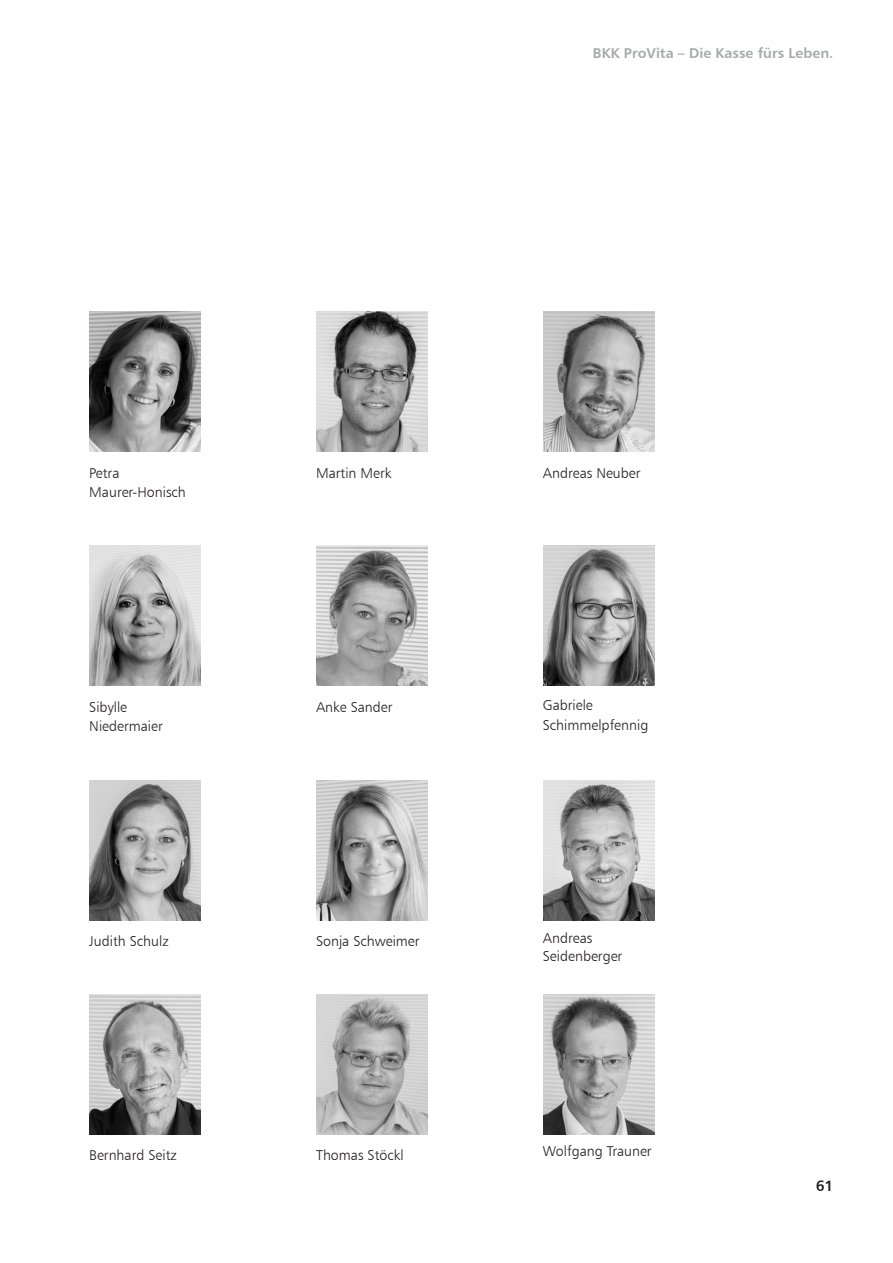
<style>
.page{position:relative;width:893px;height:1263px;background:#fff}
.page>*{position:absolute;margin:0;border:0;box-sizing:border-box;transform-origin:0 0}
.t1{font:15px "Humanist 777 BT Bold B";color:#231f20}
.t2{font:14.25px/19.5px "Humanist 777 BT Light B";color:#231f20}
.t3{font:14.25px "Humanist 777 BT Bold B";color:#a8a9ad}
</style>
<div class="page">
<img style="left:543px;top:780px;width:112px;height:140px">
<img style="left:89px;top:780px;width:112px;height:140px">
<img style="left:316px;top:780px;width:112px;height:140px">
<img style="left:89px;top:311px;width:112px;height:141px">
<img style="left:316px;top:311px;width:112px;height:141px">
<img style="left:543px;top:311px;width:112px;height:141px">
<img style="left:89px;top:545px;width:112px;height:141px">
<img style="left:543px;top:545px;width:112px;height:141px">
<img style="left:316px;top:545px;width:112px;height:141px">
<img style="left:89px;top:994px;width:112px;height:141px">
<img style="left:316px;top:994px;width:112px;height:141px">
<img style="left:543px;top:994px;width:112px;height:141px">
<p class="t3" style="left:593px;top:48px;width:242px">BKK ProVita – Die Kasse fürs Leben.</p>
<p class="t2" style="left:89px;top:464px;width:98px">Petra<br>Maurer-Honisch</p>
<p class="t2" style="left:316px;top:464px;width:77px">Martin Merk</p>
<p class="t2" style="left:543px;top:464px;width:99px">Andreas Neuber</p>
<p class="t2" style="left:89px;top:698px;width:75px">Sibylle<br>Niedermaier</p>
<p class="t2" style="left:316px;top:698px;width:78px">Anke Sander</p>
<p class="t2" style="left:543px;top:697px;width:107px">Gabriele<br>Schimmelpfennig</p>
<p class="t2" style="left:89px;top:932px;width:81px">Judith Schulz</p>
<p class="t2" style="left:316px;top:932px;width:105px">Sonja Schweimer</p>
<p class="t2" style="left:543px;top:930px;width:81px;line-height:18px">Andreas<br>Seidenberger</p>
<p class="t2" style="left:89px;top:1147px;width:89px">Bernhard Seitz</p>
<p class="t2" style="left:316px;top:1147px;width:89px">Thomas Stöckl</p>
<p class="t2" style="left:543px;top:1142px;width:110px">Wolfgang Trauner</p>
<p class="t1" style="left:816px;top:1179px;width:19px">61</p>
</div>
